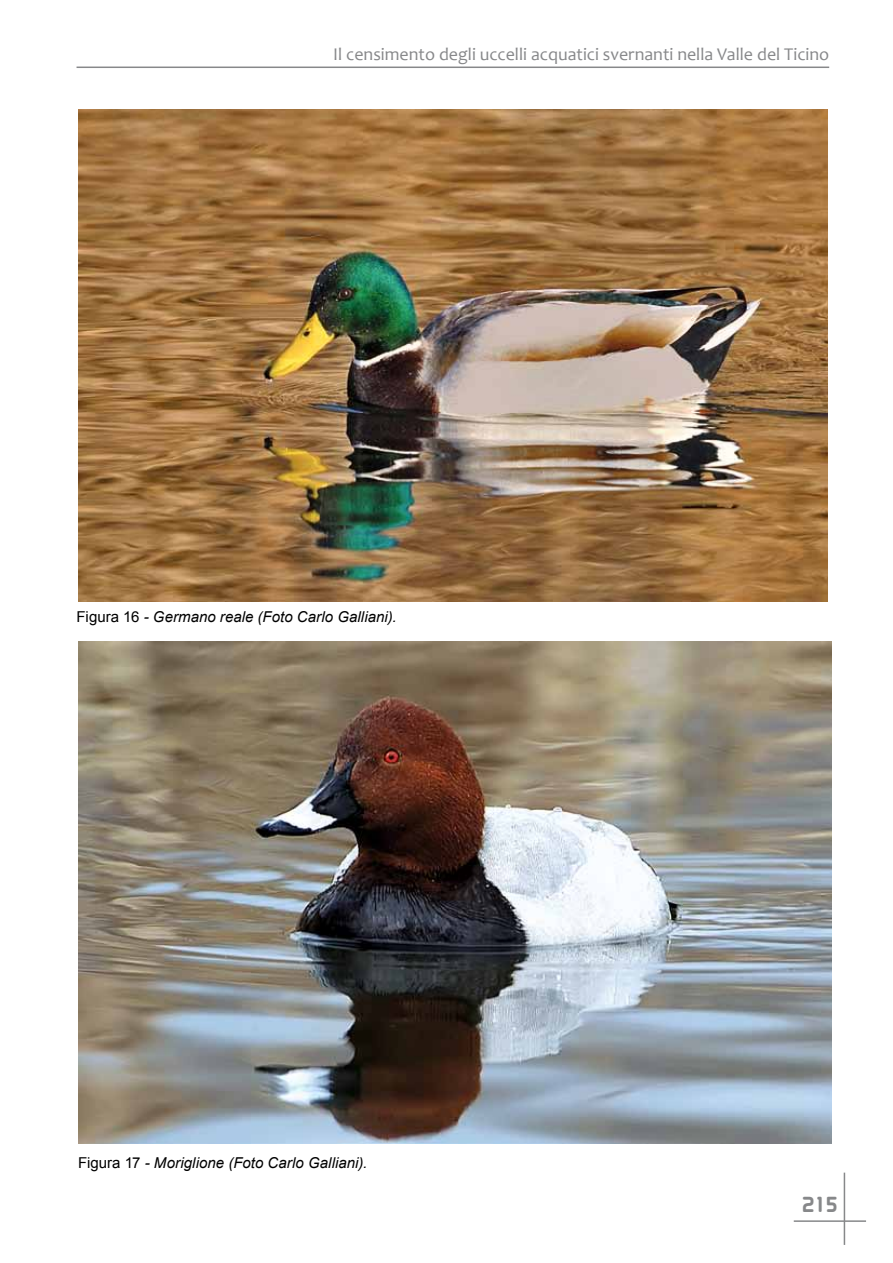
<style>
.page{position:relative;width:893px;height:1263px;background:#fff}
.page>*{position:absolute;margin:0;border:0;box-sizing:border-box;transform-origin:0 0}
.t1{font:19.5px "Airstrip Four";color:#87888a}
.t2{font:18px "Candara";color:#87888a}
.t3{font:italic 15px "Arial";letter-spacing:.005em;color:#000}
.s1{font-style:normal}
</style>
<div class="page">
<hr style="left:77px;top:67px;width:752px;height:1px;background:#87888a">
<hr style="left:844px;top:1172px;width:1px;height:73px;background:#87888a">
<hr style="left:794px;top:1220px;width:72px;height:2px;background:#87888a">
<img style="left:78px;top:109px;width:750px;height:493px">
<img style="left:78px;top:641px;width:753px;height:503px">
<p class="t2" style="left:333px;top:43px;width:497px">Il censimento degli uccelli acquatici svernanti nella Valle del Ticino</p>
<p class="t3" style="left:77px;top:607px;width:322px"><span class="s1">Figura 16</span> - Germano reale (Foto Carlo Galliani).</p>
<p class="t3" style="left:78px;top:1153px;width:291px"><span class="s1">Figura 17</span> - Moriglione (Foto Carlo Galliani).</p>
<h1 class="t1" style="left:802px;top:1194px;width:37px">215</h1>
</div>
